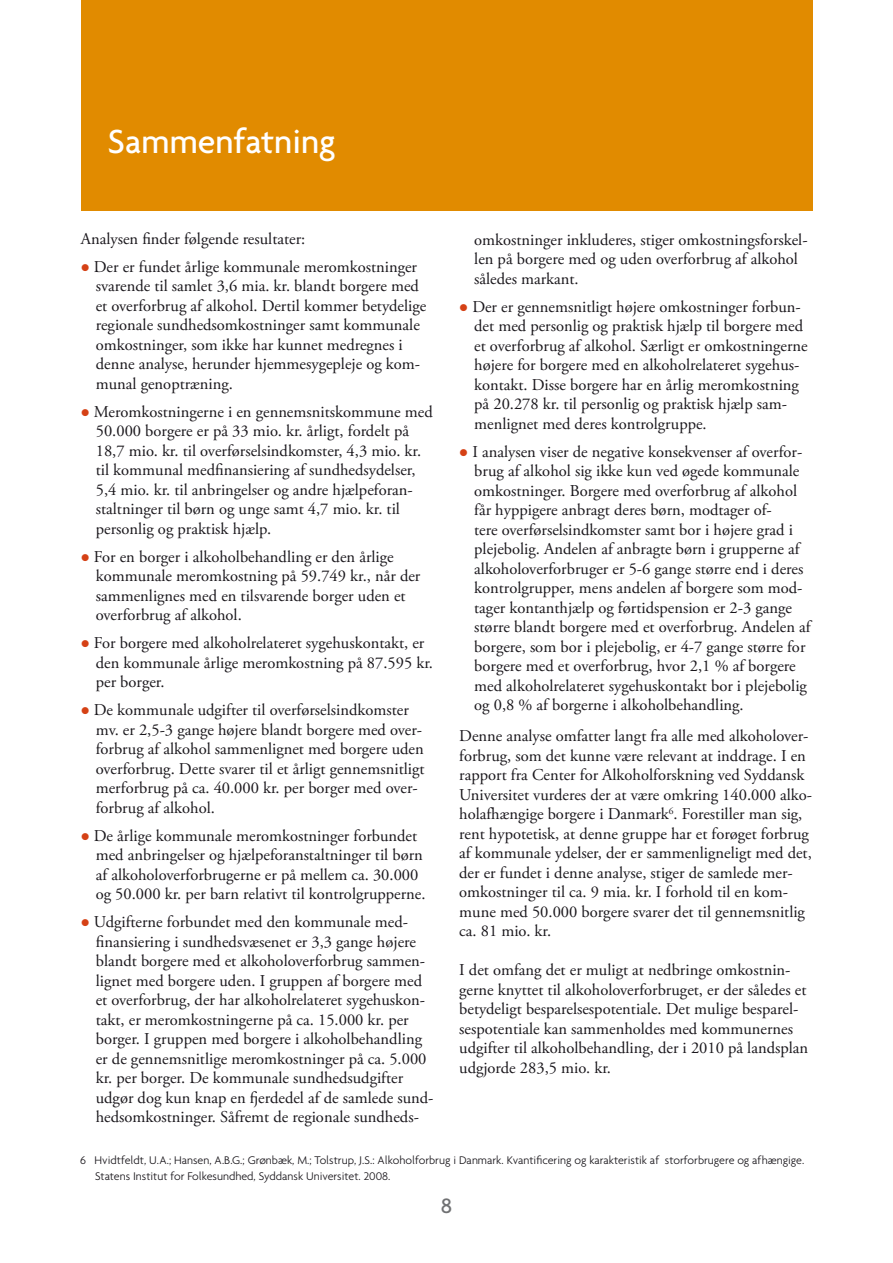
<style>
.page{position:relative;width:893px;height:1263px;background:#fff}
.page>*{position:absolute;margin:0;border:0;box-sizing:border-box;transform-origin:0 0}
.Kapitel{font:500 36px "Agenda";color:#fff}
.t1{font:500 22.5px "Agenda";color:#707173}
.Brødtext{font:16.5px/19.5px "Adobe Garamond Pro";color:#1a171c}
.Fodnote{font:300 12px/16.5px "Agenda";color:#1a171c}
.s1{color:#d54115}
</style>
<div class="page">
<div style="left:81px;top:0;width:731px;height:210px;background:#e18b00"></div>
<p class="Kapitel" style="left:108px;top:119px;width:230px">Sammenfatning</p>
<p class="Brødtext" style="left:81px;top:229px;width:226px">Analysen finder følgende resultater:</p>
<p class="Brødtext" style="left:96px;top:257px;width:332px;text-indent:-15px"><span class="s1">●</span> Der er fundet årlige kommunale meromkostninger svarende til samlet 3,6 mia. kr. blandt borgere med et overforbrug af alkohol. Dertil kommer betydelige regionale sundhedsomkostninger samt kommunale omkostninger, som ikke har kunnet medregnes i denne analyse, herunder hjemmesygepleje og kom&shy;munal genoptræning.</p>
<p class="Brødtext" style="left:96px;top:402px;width:338px;text-indent:-15px"><span class="s1">●</span> Meromkostningerne i en gennemsnitskommune med 50.000 borgere er på 33 mio. kr. årligt, fordelt på 18,7 mio. kr. til overførselsindkomster, 4,3 mio. kr. til kommunal medfinansiering af sundhedsydelser, 5,4 mio. kr. til anbringelser og andre hjælpeforan&shy;staltninger til børn og unge samt 4,7 mio. kr. til personlig og praktisk hjælp.</p>
<p class="Brødtext" style="left:96px;top:547px;width:326px;text-indent:-15px"><span class="s1">●</span> For en borger i alkoholbehandling er den årlige kommunale meromkostning på 59.749 kr., når der sammenlignes med en tilsvarende borger uden et overforbrug af alkohol.</p>
<p class="Brødtext" style="left:96px;top:634px;width:339px;text-indent:-15px"><span class="s1">●</span> For borgere med alkoholrelateret sygehuskontakt, er den kommunale årlige meromkostning på 87.595 kr. per borger.</p>
<p class="Brødtext" style="left:96px;top:701px;width:330px;text-indent:-15px"><span class="s1">●</span> De kommunale udgifter til overførselsindkomster mv. er 2,5-3 gange højere blandt borgere med over&shy;forbrug af alkohol sammenlignet med borgere uden overforbrug. Dette svarer til et årligt gennemsnitligt merforbrug på ca. 40.000 kr. per borger med over&shy;forbrug af alkohol.</p>
<p class="Brødtext" style="left:96px;top:826px;width:331px;text-indent:-15px"><span class="s1">●</span> De årlige kommunale meromkostninger forbundet med anbringelser og hjælpeforanstaltninger til børn af alkoholoverforbrugerne er på mellem ca. 30.000 og 50.000 kr. per barn relativt til kontrolgrupperne.</p>
<p class="Brødtext" style="left:96px;top:913px;width:339px;text-indent:-15px"><span class="s1">●</span> Udgifterne forbundet med den kommunale med&shy;finansiering i sundhedsvæsenet er 3,3 gange højere blandt borgere med et alkoholoverforbrug sammen&shy;lignet med borgere uden. I gruppen af borgere med et overforbrug, der har alkoholrelateret sygehuskon&shy;takt, er meromkostningerne på ca. 15.000 kr. per borger. I gruppen med borgere i alkoholbehandling er de gennemsnitlige meromkostninger på ca. 5.000 kr. per borger. De kommunale sundhedsudgifter udgør dog kun knap en fjerdedel af de samlede sund&shy;hedsomkostninger. Såfremt de regionale sundheds-</p>
<p class="Brødtext" style="left:474px;top:230px;width:335px">omkostninger inkluderes, stiger omkostningsforskel&shy;len på borgere med og uden overforbrug af alkohol således markant.</p>
<p class="Brødtext" style="left:474px;top:297px;width:335px;text-indent:-15px"><span class="s1">●</span> Der er gennemsnitligt højere omkostninger forbun&shy;det med personlig og praktisk hjælp til borgere med et overforbrug af alkohol. Særligt er omkostningerne højere for borgere med en alkoholrelateret sygehus&shy;kontakt. Disse borgere har en årlig meromkostning på 20.278 kr. til personlig og praktisk hjælp sam&shy;menlignet med deres kontrolgruppe.</p>
<p class="Brødtext" style="left:474px;top:442px;width:338px;text-indent:-15px"><span class="s1">●</span> I analysen viser de negative konsekvenser af overfor&shy;brug af alkohol sig ikke kun ved øgede kommunale omkostninger. Borgere med overforbrug af alkohol får hyppigere anbragt deres børn, modtager of-<br>tere overførselsindkomster samt bor i højere grad i plejebolig. Andelen af anbragte børn i grupperne af alkoholoverforbruger er 5-6 gange større end i deres kontrolgrupper, mens andelen af borgere som mod&shy;tager kontanthjælp og førtidspension er 2-3 gange større blandt borgere med et overforbrug. Andelen af borgere, som bor i plejebolig, er 4-7 gange større for borgere med et overforbrug, hvor 2,1 % af borgere med alkoholrelateret sygehuskontakt bor i plejebolig og 0,8 % af borgerne i alkoholbehandling.</p>
<p class="Brødtext" style="left:459px;top:727px;width:354px">Denne analyse omfatter langt fra alle med alkoholover&shy;forbrug, som det kunne være relevant at inddrage. I en rapport fra Center for Alkoholforskning ved Syddansk Universitet vurderes der at være omkring 140.000 alko&shy;holafhængige borgere i Danmark<sup>6</sup>. Forestiller man sig, rent hypotetisk, at denne gruppe har et forøget forbrug af kommunale ydelser, der er sammenligneligt med det, der er fundet i denne analyse, stiger de samlede mer&shy;omkostninger til ca. 9 mia. kr. I forhold til en kom&shy;mune med 50.000 borgere svarer det til gennemsnitlig ca. 81 mio. kr.</p>
<p class="Brødtext" style="left:459px;top:961px;width:350px">I det omfang det er muligt at nedbringe omkostnin&shy;gerne knyttet til alkoholoverforbruget, er der således et betydeligt besparelsespotentiale. Det mulige besparel&shy;sespotentiale kan sammenholdes med kommunernes udgifter til alkoholbehandling, der i 2010 på landsplan udgjorde 283,5 mio. kr.</p>
<p class="Fodnote" style="left:95px;top:1151px;width:711px;text-indent:-15px">6 Hvidtfeldt, U.A.; Hansen, A.B.G.; Grønbæk, M.; Tolstrup, J.S.: Alkoholforbrug i Danmark. Kvantificering og karakteristik af storforbrugere og afhængige.<br>Statens Institut for Folkesundhed, Syddansk Universitet. 2008.</p>
<h2 class="t1" style="left:441px;top:1192px;width:13px">8</h2>
</div>
